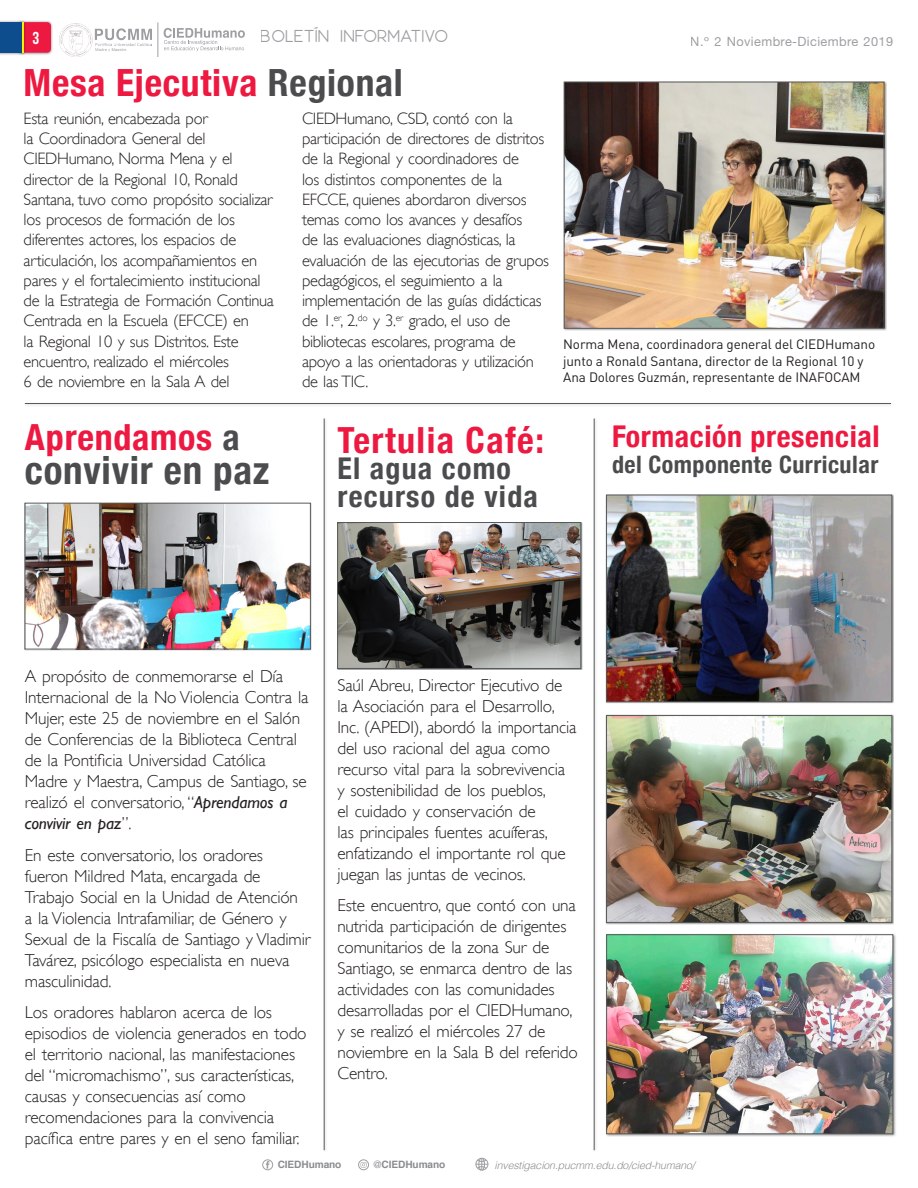
<style>
.page{position:relative;width:918px;height:1188px;background:#fff}
.page>*{position:absolute;margin:0;border:0;box-sizing:border-box;transform-origin:0 0}
.Sub_1_Grande{font:700 condensed 39px "Helvetica Neue";letter-spacing:.02em;color:#4b4c4d}
.t1{font:700 condensed 37.5px "Helvetica Neue";letter-spacing:.02em;color:#ed1941}
.Sub_1_Grande-2{font:700 condensed 36px "Helvetica Neue";letter-spacing:.03em;color:#ed1941}
.Sub_1_Grande-3{font:700 condensed 30px/28.5px "Helvetica Neue";letter-spacing:.04em;color:#4b4c4d}
.Sub_1_Grande-4{font:700 condensed 30px "Helvetica Neue";letter-spacing:.02em;color:#ed1941}
.Sub_1_Grande-5{font:700 condensed 24px "Helvetica Neue";letter-spacing:.02em;color:#4b4c4d}
.Parrafos{font:300 17.25px/21px "Gill Sans";letter-spacing:-.01em;color:#231f20}
.t2{font:17.25px "Bebas Neue";color:#fff}
.t3{font:17.1px "Moon 2.0";letter-spacing:.04em;color:#9d9fa2}
.t4{font:300 16.5px/20.2px "Gill Sans";letter-spacing:-.02em;color:#231f20}
.PIE_DE_FOTO{font:13.5px/16.5px "DIN Pro";letter-spacing:-.01em;color:#231f20}
.t5{font:12.75px "Helvetica Neue";letter-spacing:.03em;color:#9d9fa2}
.t6{font:italic 300 10.5px "Helvetica";letter-spacing:-.01em;color:#8a8c8f}
.t7{font:700 10.2px "Helvetica";letter-spacing:-.01em;color:#8a8c8f}
.s1{color:#4b4c4d}
.s2{font-weight:400;font-style:italic}
.s3{font-weight:300}
</style>
<div class="page">
<div style="left:323px;top:417px;width:5px;height:736px;background:#f8f7f8"></div>
<hr style="left:324px;top:418px;width:1px;height:732px;background:#57585a">
<div style="left:593px;top:417px;width:5px;height:736px;background:#f8f7f8"></div>
<hr style="left:594px;top:418px;width:1px;height:732px;background:#57585a">
<div style="left:24px;top:402px;width:870px;height:5px;background:#f5f5f5"></div>
<hr style="left:25px;top:403px;width:866px;height:1px;background:#57585a">
<div style="left:563px;top:81px;width:324px;height:250px;background:#231f20;opacity:.5"></div>
<img style="left:566px;top:84px;width:316px;height:242px">
<div style="left:564px;top:82px;width:320px;height:246px;border:1px solid #57585a"></div>
<img style="left:340px;top:524px;width:239px;height:143px">
<div style="left:338px;top:522px;width:243px;height:147px;border:1px solid #57585a"></div>
<div style="left:24px;top:503px;width:288px;height:148px;background:#231f20;opacity:.5"></div>
<img style="left:27px;top:505px;width:281px;height:142px">
<div style="left:25px;top:503px;width:285px;height:146px;border:1px solid #57585a"></div>
<div style="left:606px;top:494px;width:288px;height:210px;background:#231f20;opacity:.5"></div>
<img style="left:608px;top:497px;width:282px;height:203px">
<div style="left:606px;top:495px;width:286px;height:207px;border:1px solid #57585a"></div>
<img style="left:608px;top:717px;width:282px;height:204px">
<div style="left:606px;top:715px;width:286px;height:208px;border:1px solid #57585a"></div>
<div style="left:605px;top:933px;width:291px;height:205px;background:#231f20;opacity:.5"></div>
<img style="left:608px;top:936px;width:283px;height:196px">
<div style="left:606px;top:934px;width:287px;height:200px;border:1px solid #57585a"></div>
<div style="left:263px;top:1160px;width:10px;height:10px;border:1px solid #9d9fa2;border-radius:50%"></div>
<svg style="left:266px;top:1161px;width:3px;height:8px"></svg>
<div style="left:358px;top:1160px;width:11px;height:10px;border:1px solid #9d9fa2;border-radius:50%"></div>
<svg style="left:361px;top:1162px;width:6px;height:6px"></svg>
<svg style="left:164px;top:28px;width:81px;height:23px"></svg>
<svg style="left:476px;top:1158px;width:12px;height:13px"></svg>
<div style="left:0;top:20px;width:54px;height:35px;background:#231f20;opacity:.5"></div>
<svg style="left:26px;top:22px;width:25px;height:31px"></svg>
<div style="left:17px;top:20px;width:9px;height:35px;background:#231f20;opacity:.5"></div>
<hr style="left:20px;top:22px;width:4px;height:31px;background:#fff101">
<div style="left:0;top:22px;width:22px;height:31px;background:#0d4c8d"></div>
<img style="left:59px;top:23px;width:93px;height:34px">
<hr style="left:158px;top:22px;width:1px;height:35px;background:#9d9fa2">
<p class="t2" style="left:33px;top:28px;width:8px">3</p>
<p class="t3" style="left:261px;top:26px;width:188px">BOLETÍN INFORMATIVO</p>
<p class="t5" style="left:691px;top:32px;width:204px">N.º 2 Noviembre-Diciembre 2019</p>
<p class="t1" style="left:24px;top:52px;width:381px">Mesa Ejecutiva <span class="s1">Regional</span></p>
<p class="t4" style="left:24px;top:108px;width:252px">Esta reunión, encabezada por<br>la Coordinadora General del CIEDHumano, Norma Mena y el director de la Regional 10, Ronald Santana, tuvo como propósito socializar los procesos de formación de los diferentes actores, los espacios de articulación, los acompañamientos en pares y el fortalecimiento institucional de la Estrategia de Formación Continua Centrada en la Escuela (EFCCE) en<br>la Regional 10 y sus Distritos. Este encuentro, realizado el miércoles<br>6 de noviembre en la Sala A del</p>
<p class="t4" style="left:302px;top:108px;width:249px">CIEDHumano, CSD, contó con la participación de directores de distritos de la Regional y coordinadores de<br>los distintos componentes de la EFCCE, quienes abordaron diversos temas como los avances y desafíos<br>de las evaluaciones diagnósticas, la evaluación de las ejecutorias de grupos pedagógicos, el seguimiento a la implementación de las guías didácticas de 1.<sup>er</sup>, 2.<sup>do</sup> y 3.<sup>er</sup> grado, el uso de bibliotecas escolares, programa de apoyo a las orientadoras y utilización de las TIC.</p>
<p class="PIE_DE_FOTO" style="left:563px;top:336px;width:313px">Norma Mena, coordinadora general del CIEDHumano junto a Ronald Santana, director de la Regional 10 y<br>Ana Dolores Guzmán, representante de INAFOCAM</p>
<p class="Sub_1_Grande-2" style="left:25px;top:407px;width:216px">Aprendamos <span class="s1">a</span></p>
<p class="Sub_1_Grande" style="left:25px;top:438px;width:246px">convivir en paz</p>
<p class="Sub_1_Grande-2" style="left:338px;top:410px;width:208px">Tertulia Café:</p>
<p class="Sub_1_Grande-3" style="left:338px;top:452px;width:202px">El agua como recurso de vida</p>
<p class="Sub_1_Grande-4" style="left:612px;top:412px;width:269px">Formación presencial</p>
<p class="Sub_1_Grande-5" style="left:612px;top:444px;width:268px">del Componente Curricular</p>
<p class="Parrafos" style="left:25px;top:666px;width:285px">A propósito de conmemorarse el Día Internacional de la No Violencia Contra la Mujer, este 25 de noviembre en el Salón de Conferencias de la Biblioteca Central de la Pontificia Universidad Católica Madre y Maestra, Campus de Santiago, se realizó el conversatorio, “<span class="s2">Aprendamos a convivir en paz</span>”.</p>
<p class="Parrafos" style="left:25px;top:844px;width:287px">En este conversatorio, los oradores fueron Mildred Mata, encargada de Trabajo Social en la Unidad de Atención<br>a la Violencia Intrafamiliar, de Género y Sexual de la Fiscalía de Santiago y Vladimir Tavárez, psicólogo especialista en nueva masculinidad.</p>
<p class="Parrafos" style="left:25px;top:1002px;width:283px">Los oradores hablaron acerca de los episodios de violencia generados en todo el territorio nacional, las manifestaciones del “micromachismo”, sus características, causas y consecuencias así como recomendaciones para la convivencia pacífica entre pares y en el seno familiar.</p>
<p class="Parrafos" style="left:338px;top:674px;width:241px">Saúl Abreu, Director Ejecutivo de la Asociación para el Desarrollo, Inc. (APEDI), abordó la importancia del uso racional del agua como recurso vital para la sobrevivencia y sostenibilidad de los pueblos,<br>el cuidado y conservación de<br>las principales fuentes acuíferas, enfatizando el importante rol que juegan las juntas de vecinos.</p>
<p class="Parrafos" style="left:338px;top:895px;width:242px">Este encuentro, que contó con una nutrida participación de dirigentes comunitarios de la zona Sur de<br>Santiago, se enmarca dentro de las actividades con las comunidades desarrolladas por el CIEDHumano, y se realizó el miércoles 27 de noviembre en la Sala B del referido<br>Centro.</p>
<p class="t7" style="left:278px;top:1156px;width:65px">CIEDHumano</p>
<p class="t7" style="left:374px;top:1156px;width:73px"><span class="s3">@</span>CIEDHumano</p>
<p class="t6" style="left:495px;top:1157px;width:202px">investigacion.pucmm.edu.do/cied-humano/</p>
</div>
